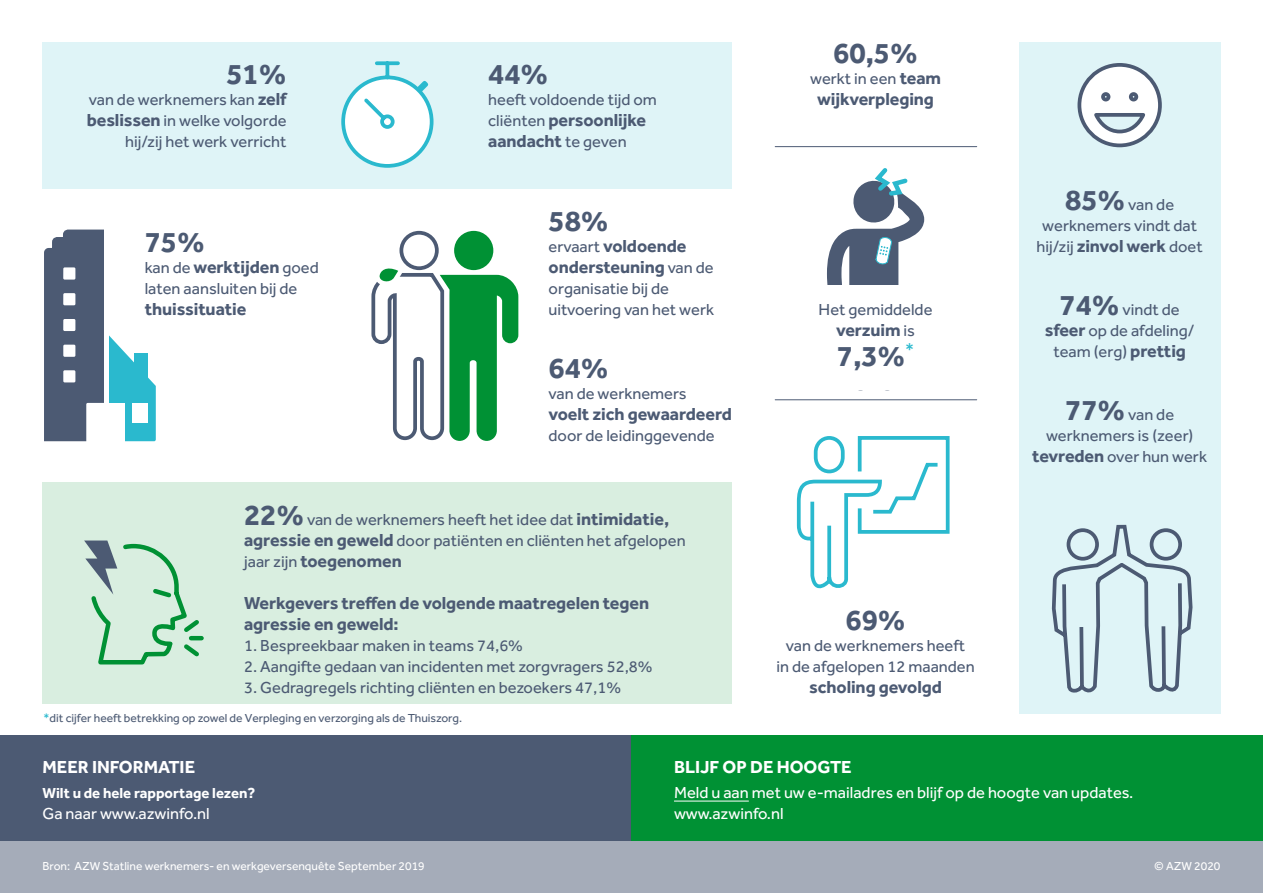
<style>
.page{position:relative;width:1263px;height:893px;background:#fff}
.page>*{position:absolute;margin:0;border:0;box-sizing:border-box;transform-origin:0 0}
.t1{font:700 30px "Effra";letter-spacing:-.005em;color:#4c5a73}
.t2{font:700 18px/21px "Effra";letter-spacing:-.005em;color:#4c5a73}
.t3{font:700 18px "Effra";color:#fff}
.t4{font:16.5px/21px "Effra";color:#4c5a73;text-align:center}
.t5{font:16.5px/21px "Effra";color:#fff}
.t6{font:700 15px "Effra";color:#fff}
.t7{font:12px "Effra";color:#4c5a73}
.t8{font:12px "Effra";color:#fff}
.s1{font-weight:700;font-size:18px}
.s2{font-weight:400;font-size:16.5px}
.s3{font-weight:700;font-size:30px}
.s4{color:#2ab9ce}
</style>
<div class="page">
<div style="left:0;top:840px;width:1263px;height:53px;background:#a5acb9"></div>
<div style="left:0;top:735px;width:631px;height:105px;background:#4c5a73"></div>
<div style="left:631px;top:735px;width:632px;height:105px;background:#009134"></div>
<hr style="left:674px;top:801px;width:75px;height:1px;background:#fff">
<svg style="left:827px;top:168px;width:97px;height:117px"></svg>
<div style="left:1019px;top:43px;width:201px;height:671px;background:#dff4f7"></div>
<div style="left:43px;top:43px;width:689px;height:146px;background:#dff4f7"></div>
<svg style="left:1077px;top:63px;width:85px;height:85px"></svg>
<svg style="left:341px;top:61px;width:93px;height:107px"></svg>
<svg style="left:44px;top:229px;width:112px;height:213px"></svg>
<div style="left:109px;top:403px;width:16px;height:39px;background:#fff"></div>
<div style="left:133px;top:403px;width:15px;height:19px;background:#fff"></div>
<div style="left:134px;top:353px;width:14px;height:27px;background:#2ab9ce"></div>
<svg style="left:371px;top:230px;width:147px;height:211px"></svg>
<div style="left:43px;top:483px;width:689px;height:221px;background:#d9eee0"></div>
<svg style="left:84px;top:540px;width:119px;height:125px"></svg>
<svg style="left:1051px;top:524px;width:142px;height:169px"></svg>
<div style="left:1150px;top:528px;width:32px;height:33px;border:4px solid #4c5a73;border-radius:50%"></div>
<div style="left:1066px;top:528px;width:33px;height:33px;border:4px solid #4c5a73;border-radius:50%"></div>
<hr style="left:775px;top:146px;width:202px;height:1px;background:#4c5a73">
<hr style="left:775px;top:399px;width:202px;height:1px;background:#4c5a73">
<svg style="left:796px;top:436px;width:154px;height:153px"></svg>
<h1 class="t1" style="left:226px;top:56px;width:62px">51%</h1>
<p class="t4" style="left:87px;top:89px;width:201px;text-align:right">van de werknemers kan <span class="s1">zelf beslissen</span> in welke volgorde hij/zij het werk verricht</p>
<h1 class="t1" style="left:488px;top:56px;width:62px">44%</h1>
<p class="t4" style="left:488px;top:89px;width:170px">heeft voldoende tijd om</p>
<p class="t2" style="left:488px;top:109px;width:159px"><span class="s2">cliënten</span> persoonlijke aandacht <span class="s2">te geven</span></p>
<h1 class="t1" style="left:833px;top:35px;width:86px">60,5%</h1>
<p class="t4" style="left:810px;top:68px;width:132px">werkt in een <span class="s1">team</span></p>
<p class="t2" style="left:817px;top:88px;width:118px">wijkverpleging</p>
<p class="t4" style="left:1042px;top:194px;width:156px"><span class="s3">85%</span> van de werknemers vindt dat</p>
<h1 class="t1" style="left:549px;top:203px;width:62px">58%</h1>
<p class="t2" style="left:549px;top:235px;width:167px"><span class="s2">ervaart</span> voldoende ondersteuning <span class="s2">van de</span></p>
<p class="t4" style="left:549px;top:278px;width:167px;text-align:left">organisatie bij de uitvoering van het werk</p>
<h1 class="t1" style="left:145px;top:224px;width:62px">75%</h1>
<p class="t4" style="left:1036px;top:236px;width:168px">hij/zij <span class="s1">zinvol werk</span> doet</p>
<p class="t2" style="left:145px;top:256px;width:176px"><span class="s2">kan de</span> werktijden <span class="s2">goed</span></p>
<p class="t4" style="left:145px;top:278px;width:154px">laten aansluiten bij de</p>
<p class="t2" style="left:145px;top:298px;width:103px">thuissituatie</p>
<p class="t4" style="left:1045px;top:299px;width:151px"><span class="s3">74%</span> vindt de <span class="s1">sfeer</span> op de afdeling/ team (erg) <span class="s1">prettig</span></p>
<p class="t4" style="left:819px;top:299px;width:115px">Het gemiddelde</p>
<p class="t2" style="left:836px;top:319px;width:80px">verzuim <span class="s2">is</span></p>
<h1 class="t1" style="left:837px;top:338px;width:79px">7,3%<sup>*</sup></h1>
<h1 class="t1" style="left:549px;top:350px;width:62px">64%</h1>
<p class="t4" style="left:549px;top:383px;width:139px">van de werknemers</p>
<p class="t2" style="left:549px;top:403px;width:185px">voelt zich gewaardeerd</p>
<p class="t4" style="left:548px;top:425px;width:168px">door de leidinggevende</p>
<p class="t4" style="left:1032px;top:404px;width:176px"><span class="s3">77%</span> van de werknemers is (zeer) <span class="s1">tevreden</span> over hun werk</p>
<p class="t4" style="left:244px;top:509px;width:443px;text-align:left"><span class="s3">22%</span> van de werknemers heeft het idee dat <span class="s1">intimidatie, agressie en geweld</span> door patiënten en cliënten het afgelopen</p>
<p class="t2" style="left:244px;top:550px;width:159px"><span class="s2">jaar zijn</span> toegenomen</p>
<p class="t2" style="left:244px;top:592px;width:407px">Werkgevers treffen de volgende maatregelen tegen agressie en geweld:</p>
<p class="t4" style="left:244px;top:635px;width:280px">1. Bespreekbaar maken in teams 74,6%</p>
<p class="t4" style="left:244px;top:656px;width:410px">2. Aangifte gedaan van incidenten met zorgvragers 52,8%</p>
<p class="t4" style="left:244px;top:677px;width:378px">3. Gedragregels richting cliënten en bezoekers 47,1%</p>
<p class="t7" style="left:44px;top:711px;width:420px"><span class="s4">*</span>dit cijfer heeft betrekking op zowel de Verpleging en verzorging als de Thuiszorg.</p>
<h1 class="t1" style="left:845px;top:602px;width:62px">69%</h1>
<p class="t4" style="left:776px;top:635px;width:200px">van de werknemers heeft<br>in de afgelopen 12 maanden</p>
<p class="t2" style="left:809px;top:676px;width:134px">scholing gevolgd</p>
<p class="t3" style="left:43px;top:756px;width:154px">MEER INFORMATIE</p>
<p class="t6" style="left:43px;top:784px;width:214px">Wilt u de hele rapportage lezen?</p>
<p class="t5" style="left:43px;top:803px;width:169px">Ga naar www.azwinfo.nl</p>
<p class="t3" style="left:674px;top:756px;width:179px">BLIJF OP DE HOOGTE</p>
<p class="t5" style="left:674px;top:782px;width:461px">Meld u aan met uw e-mailadres en blijf op de hoogte van updates. www.azwinfo.nl</p>
<p class="t8" style="left:43px;top:859px;width:384px">Bron: AZW Statline werknemers- en werkgeversenquête September 2019</p>
<p class="t8" style="left:1154px;top:859px;width:68px">© AZW 2020</p>
</div>
